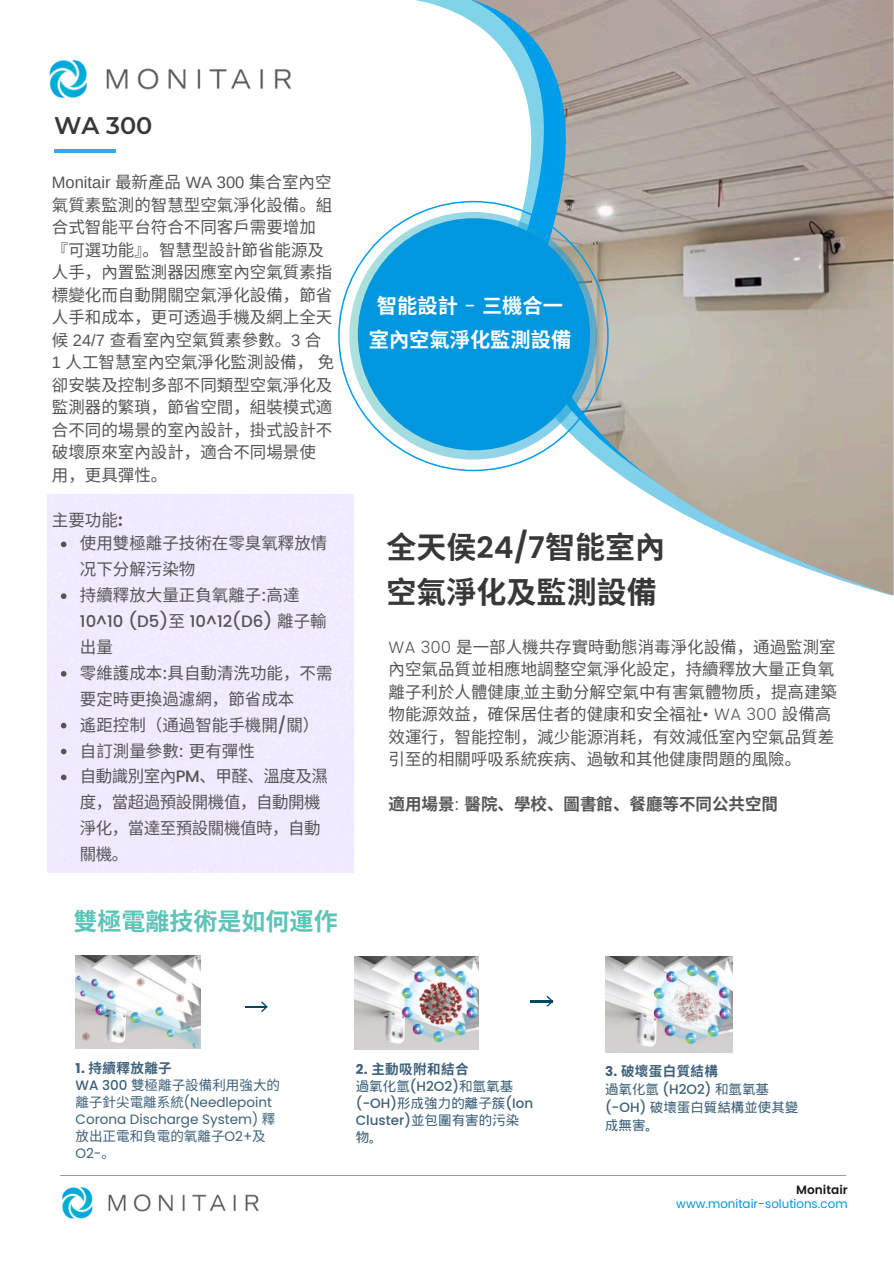
<style>
.page{position:relative;width:894px;height:1264px;background:#fff}
.page>*{position:absolute;margin:0;border:0;box-sizing:border-box;transform-origin:0 0}
.t1{font:700 30px/45px "Noto Sans CJ Ksc";color:#383837}
.t2{font:700 24px "Noto Sans CJ Ksc";color:#5dc4b7}
.t3{font:600 24px "Montserrat";color:#383837}
.t4{font:700 20.25px/33.6px "Noto Sans CJ Ksc";color:#fff;text-align:center}
.t5{font:16.5px/22.5px "Noto Sans CJ Ksc";color:#545453}
.t6{font:16.5px/25.8px "Noto Sans CJ Ksc";letter-spacing:-.03em;color:#545453}
.t7{font:700 16.5px "Noto Sans CJ Ksc";color:#545453}
.t8{font:13.5px/16.8px "Wen Quan Yi Micro Hei";color:#3d6179}
.t9{font:13.5px/16.8px "Poppins";color:#3d6179}
.t10{font:700 13.5px "Noto Sans CJ Ksc";letter-spacing:.03em;color:#3d6179}
.t11{font:12px "Poppins";color:#0097df}
.t12{font:600 12px "Poppins";color:#171615}
.s1{font-family:"Arimo"}
.s2{font-family:"Poppins"}
.s3{font-family:"Poppins";font-weight:500}
.s4{font-family:"Poppins";font-weight:400}
.s5{font-family:"Poppins";font-weight:600}
.s6{font-family:"Poppins";font-weight:300}
.s7{font-weight:500}
.s8{font-family:"Noto Sans CJ Ksc"}
</style>
<div class="page">
<img style="left:453px;top:0;width:440px;height:595px">
<hr style="left:54px;top:149px;width:62px;height:3px;background:#30ace7">
<svg style="left:338px;top:201px;width:270px;height:270px;fill:#0097df"></svg>
<hr style="left:60px;top:1175px;width:784px;height:1px;background:#9c9c9b">
<img style="left:62px;top:1187px;width:197px;height:32px">
<img style="left:49px;top:59px;width:242px;height:40px">
<img style="left:354px;top:957px;width:125px;height:92px">
<svg style="left:245px;top:1001px;width:23px;height:11px"></svg>
<hr style="left:530px;top:1000px;width:22px;height:2px;background:#004760">
<svg style="left:546px;top:996px;width:7px;height:10px"></svg>
<img style="left:75px;top:955px;width:125px;height:93px">
<img style="left:605px;top:957px;width:127px;height:95px">
<svg style="left:61px;top:541px;width:5px;height:6px"></svg>
<svg style="left:61px;top:593px;width:5px;height:6px"></svg>
<svg style="left:61px;top:671px;width:5px;height:5px"></svg>
<svg style="left:61px;top:722px;width:5px;height:6px"></svg>
<svg style="left:61px;top:748px;width:5px;height:6px"></svg>
<svg style="left:61px;top:774px;width:5px;height:6px"></svg>
<h3 class="t3" style="left:54px;top:111px;width:100px">WA 300</h3>
<p class="t5" style="left:52px;top:170px;width:284px"><span class="s1">Monitair</span> 最新產品 <span class="s1">WA 300</span> 集合室內空氣質素監測的智慧型空氣淨化設備。組合式智能平台符合不同客戶需要增加『可選功能』。智慧型設計節省能源及人手，內置監測器因應室內空氣質素指標變化而自動開關空氣淨化設備，節省人手和成本，更可透過手機及網上全天候 <span class="s1">24/7</span> 查看室內空氣質素參數。<span class="s1">3</span> 合<br><span class="s1">1</span> 人工智慧室內空氣淨化監測設備，免卻安裝及控制多部不同類型空氣淨化及監測器的繁瑣，節省空間，組裝模式適合不同的場景的室內設計，掛式設計不破壞原來室內設計，適合不同場景使<br>用，更具彈性。</p>
<p class="t5" style="left:52px;top:507px;width:73px">主要功能<span class="s2">:</span></p>
<p class="t5" style="left:80px;top:529px;width:249px;line-height:25.8px">使用雙極離子技術在零臭氧釋放情况下分解污染物</p>
<p class="t5" style="left:80px;top:581px;width:248px;line-height:25.8px">持續釋放大量正負氧離子<span class="s3">:</span>高達<br><span class="s3">10^10 (D5)</span>至 <span class="s3">10^12(D6)</span> 離子輸出量</p>
<p class="t5" style="left:80px;top:659px;width:254px;line-height:25.8px">零維護成本<span class="s3">:</span>具自動清洗功能，不需要定時更換過濾網，節省成本</p>
<p class="t5" style="left:80px;top:712px;width:241px">遙距控制（通過智能手機開<span class="s3">/</span>關）</p>
<p class="t5" style="left:80px;top:738px;width:176px">自訂測量參數<span class="s3">:</span> 更有彈性</p>
<h4 class="t6" style="left:80px;top:762px;width:249px">自動識別室內<span class="s3">PM</span>、甲醛、溫度及濕度，當超過預設開機值，自動開機淨化，當達至預設關機值時，自動關機。</h4>
<p class="t2" style="left:73px;top:902px;width:265px">雙極電離技術是如何運作</p>
<h5 class="t4" style="left:368px;top:288px;width:204px">智能設計 <span class="s4">-</span> 三機合一室內空氣淨化監測設備</h5>
<p class="t1" style="left:386px;top:523px;width:280px">全天侯<span class="s5">24/7</span>智能室內空氣淨化及監測設備</p>
<p class="t5" style="left:388px;top:634px;width:450px"><span class="s6">WA 300</span> 是一部人機共存實時動態消毒淨化設備，通過監測室內空氣品質並相應地調整空氣淨化設定，持續釋放大量正負氧離子利於人體健康<span class="s6">,</span>並主動分解空氣中有害氣體物质，提高建築物能源效益，確保居住者的健康和安全福祉<span class="s6">• WA 300</span> 設備高效運行，智能控制，減少能源消耗，有效減低室內空氣品質差引至的相關呼吸系統疾病、過敏和其他健康問題的風險。</p>
<h1 class="t7" style="left:388px;top:791px;width:391px">適用場景<span class="s4">:</span> 醫院、學校、圖書館、餐廳等不同公共空間</h1>
<p class="t10" style="left:75px;top:1057px;width:97px"><span class="s2">1.</span> 持續釋放離子</p>
<p class="t9" style="left:75px;top:1077px;width:206px"><span class="s7">WA 300</span> <span class="s8">雙極離子設備利用強大的離子針尖電離系統</span>(Needlepoint<br>Corona Discharge System) <span class="s8">釋放出正電和負電的氧離子</span>O2+<span class="s8">及<br></span>O2-<span class="s8">。</span></p>
<p class="t10" style="left:355px;top:1058px;width:114px"><span class="s2">2.</span> 主動吸附和結合</p>
<p class="t8" style="left:355px;top:1077px;width:159px">過氧化氫<span class="s3">(H2O2)</span>和氫氧基</p>
<p class="t8" style="left:355px;top:1094px;width:179px"><span class="s3">(-OH)</span>形成強力的離子簇<span class="s3">(Ion<br>Cluster)</span>並包圍有害的污染物。</p>
<p class="t10" style="left:604px;top:1060px;width:114px"><span class="s2">3.</span> 破壞蛋白質結構</p>
<p class="t8" style="left:604px;top:1080px;width:165px">過氧化氫 <span class="s3">(H2O2)</span> 和氫氧基</p>
<p class="t8" style="left:604px;top:1098px;width:195px;line-height:18px"><span class="s3">(-OH)</span> 破壞蛋白質結構並使其變成無害。</p>
<p class="t12" style="left:795px;top:1182px;width:53px">Monitair</p>
<p class="t11" style="left:676px;top:1196px;width:173px">www.monitair-solutions.com</p>
</div>
